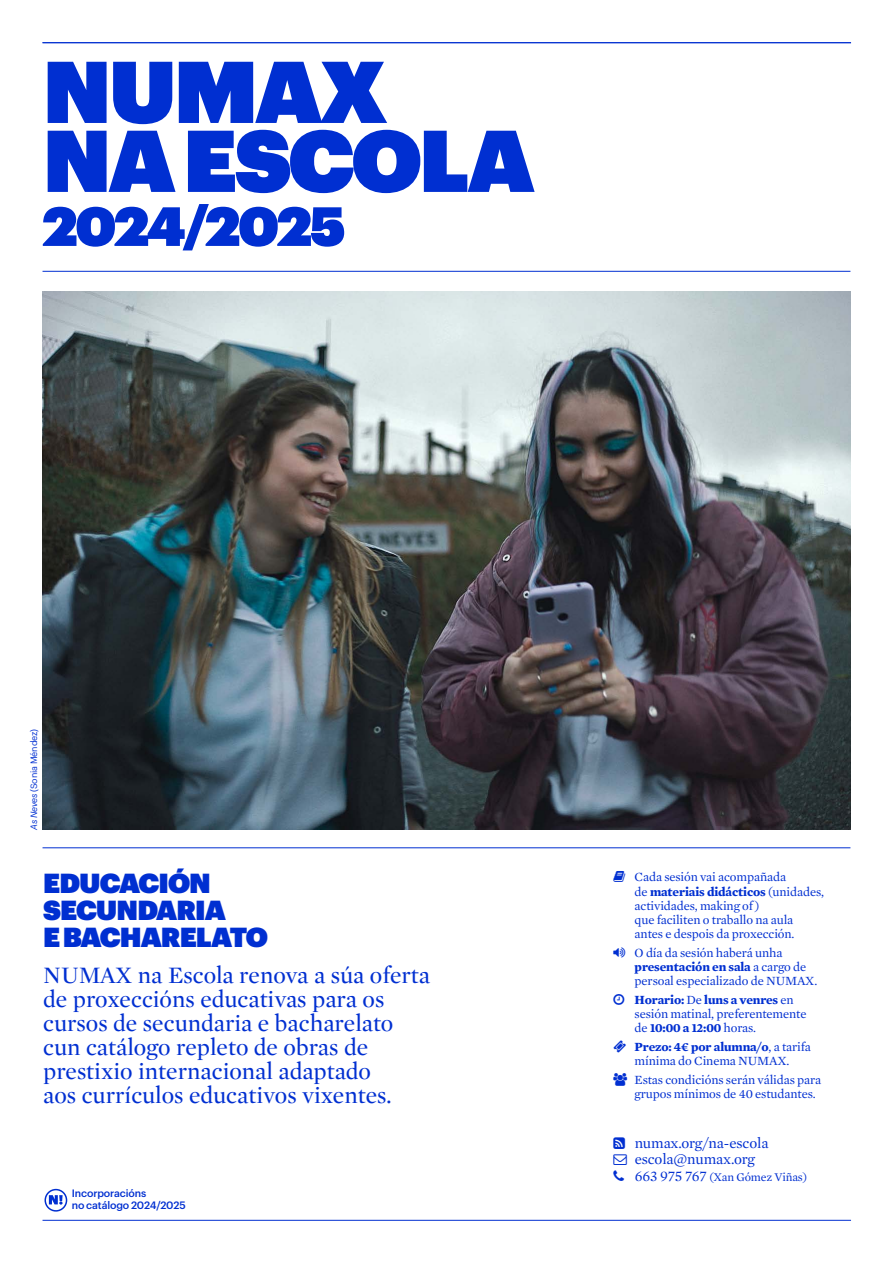
<style>
.page{position:relative;width:893px;height:1263px;background:#fff}
.page>*{position:absolute;margin:0;border:0;box-sizing:border-box;transform-origin:0 0}
.t1{font:85.65px/69px "Graphik Super";letter-spacing:-.035em;color:#002fd1}
.t2{font:54px "Graphik Super";letter-spacing:-.035em;color:#002fd1}
.t3{font:27px/27px "Graphik Super";letter-spacing:-.035em;color:#002fd1}
.t4{font:24px/24px "Mercury Display";color:#002fd1}
.t5{font:15px/17px "Mercury Text G1";letter-spacing:-.01em;color:#002fd1}
.t6{font:12.75px/14.2px "Mercury Text G1";letter-spacing:-.01em;color:#002fd1}
.t7{font:12px "Mercury Text G1";letter-spacing:-.01em;color:#002fd1}
.t8{font:500 10.5px/12px "Graphik";letter-spacing:-.01em;color:#002fd1}
.t9{font:9px "Graphik";letter-spacing:-.015em;color:#002fd1}
.s1{font-style:italic}
.s2{font-weight:700}
.s3{font-weight:600}
.s4{font-size:15px}
</style>
<div class="page">
<hr style="left:43px;top:1220px;width:808px;height:1px;background:#002fd1">
<hr style="left:43px;top:271px;width:807px;height:1px;background:#002fd1">
<hr style="left:43px;top:847px;width:807px;height:1px;background:#002fd1">
<hr style="left:43px;top:42px;width:808px;height:1px;background:#002fd1">
<img style="left:43px;top:291px;width:807px;height:539px">
<div style="left:45px;top:1189px;width:22px;height:22px;border:1px solid #002fd1;border-radius:50%"></div>
<svg style="left:49px;top:1195px;width:14px;height:9px"></svg>
<h1 class="t1" style="left:43px;top:49px;width:493px">NUMAX<br>NA ESCOLA</h1>
<h2 class="t2" style="left:43px;top:184px;width:304px">2024/2025</h2>
<p class="t9" style="left:27px;top:830px;width:103px;rotate:-90deg"><span class="s1">As Neves</span> (Sonia Méndez)</p>
<h3 class="t3" style="left:43px;top:867px;width:226px">EDUCACIÓN<br>SECUNDARIA<br>E BACHARELATO</h3>
<h3 class="t4" style="left:43px;top:964px;width:388px">NUMAX na Escola renova a súa oferta de proxeccións educativas para os cursos de secundaria e bacharelato cun catálogo repleto de obras de prestixio internacional adaptado<br>aos currículos educativos vixentes.</h3>
<p class="t8" style="left:72px;top:1186px;width:115px">Incorporacións<br>no catálogo 2024/2025</p>
<p class="t6" style="left:635px;top:870px;width:191px">Cada sesión vai acompañada<br>de <span class="s2">materiais didácticos</span> (unidades, actividades, making of )<br>que faciliten o traballo na aula antes e despois da proxección.</p>
<p class="t6" style="left:635px;top:945px;width:184px">O día da sesión haberá unha <span class="s2">presentación en sala</span> a cargo de persoal especializado de NUMAX.</p>
<p class="t6" style="left:635px;top:992px;width:173px"><span class="s2">Horario:</span> De <span class="s2">luns a venres</span> en sesión matinal, preferentemente de <span class="s2">10:00 a 12:00</span> horas.</p>
<p class="t6" style="left:635px;top:1039px;width:178px"><span class="s2">Prezo: 4</span><span class="s3">¤</span> <span class="s2">por alumna/o</span>, a tarifa mínima do Cinema NUMAX.</p>
<p class="t6" style="left:635px;top:1072px;width:188px">Estas condicións serán válidas para grupos mínimos de 40 estudantes.</p>
<p class="t5" style="left:635px;top:1134px;width:135px">numax.org/na-escola escola@numax.org</p>
<p class="t7" style="left:635px;top:1170px;width:174px"><span class="s4">663 975 767</span> (Xan Gómez Viñas)</p>
</div>
